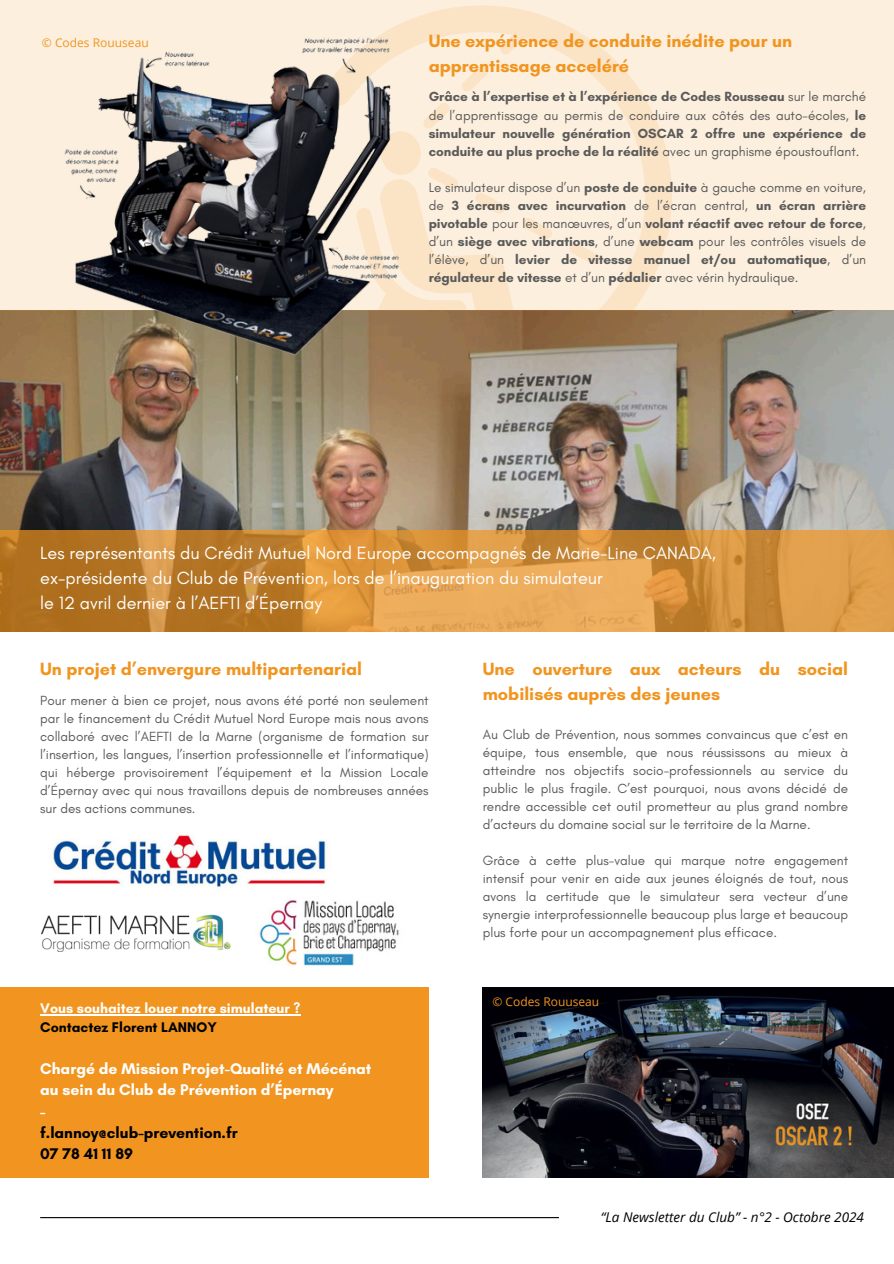
<style>
.page{position:relative;width:894px;height:1264px;background:#fff}
.page>*{position:absolute;margin:0;border:0;box-sizing:border-box;transform-origin:0 0}
.t1{font:18px/24.8px "Glacial Indifference";color:#fff}
.t2{font:700 18px/24.8px "Glacial Indifference";color:#f19520}
.t3{font:700 15.75px/21.3px "Glacial Indifference";color:#fff}
.t4{font:700 14.25px/19.2px "Glacial Indifference";color:#fff}
.t5{font:13.5px/18px "Glacial Indifference";color:#5a5a5a;text-align:justify}
.t6{font:700 13.5px/18px "Glacial Indifference";color:#5a5a5a;text-align:justify}
.t7{font:italic 13.5px "Open Sans";color:#000}
.t8{font:12px "Open Sans";color:#f19520}
.s1{font-weight:400}
.s2{color:#000}
</style>
<div class="page">
<img style="left:0;top:311px;width:893px;height:219px">
<img style="left:482px;top:987px;width:411px;height:190px">
<svg style="left:0;top:0;width:893px;height:311px;background:#fbedd9"></svg>
<img style="left:42px;top:28px;width:368px;height:330px">
<img style="left:53px;top:835px;width:273px;height:52px">
<img style="left:42px;top:914px;width:189px;height:37px">
<img style="left:259px;top:899px;width:140px;height:67px">
<div style="left:0;top:987px;width:428px;height:191px;background:#f19520"></div>
<svg style="left:0;top:530px;width:893px;height:101px;background:#cf8e3c"></svg>
<hr style="left:40px;top:1014px;width:260px;height:1px;background:#fff">
<hr style="left:40px;top:1216px;width:519px;height:2px;background:#000">
<h4 class="t8" style="left:42px;top:34px;width:108px">© Codes Rouuseau</h4>
<p class="t2" style="left:428px;top:28px;width:365px">Une expérience de conduite inédite pour un apprentissage acceléré</p>
<h2 class="t6" style="left:428px;top:88px;width:439px">Grâce à l’expertise et à l’expérience de Codes Rousseau <span class="s1">sur le marché de l’apprentissage au permis de conduire aux côtés des auto-écoles,</span> le simulateur nouvelle génération OSCAR 2 offre une expérience de conduite au plus proche de la réalité <span class="s1">avec un graphisme époustouflant.</span></h2>
<h1 class="t6" style="left:428px;top:178px;width:439px"><span class="s1">Le simulateur dispose d’un</span> poste de conduite <span class="s1">à gauche comme en voiture, de</span> 3 écrans avec incurvation <span class="s1">de l’écran central,</span> un écran arrière pivotable <span class="s1">pour les manœuvres, d’un</span> volant réactif avec retour de force<span class="s1">, d’un</span> siège avec vibrations<span class="s1">, d’une</span> webcam <span class="s1">pour les contrôles visuels de l’élève, d’un</span> levier de vitesse manuel et/ou automatique<span class="s1">, d’un </span>régulateur de vitesse <span class="s1">et d’un</span> pédalier <span class="s1">avec vérin hydraulique.</span></h1>
<h3 class="t1" style="left:40px;top:540px;width:677px">Les représentants du Crédit Mutuel Nord Europe accompagnés de Marie-Line CANADA, ex-présidente du Club de Prévention, lors de l’inauguration du simulateur<br>le 12 avril dernier à l’AEFTI d’Épernay</h3>
<p class="t2" style="left:40px;top:656px;width:323px">Un projet d’envergure multipartenarial</p>
<p class="t5" style="left:40px;top:691px;width:390px">Pour mener à bien ce projet, nous avons été porté non seulement par le financement du Crédit Mutuel Nord Europe mais nous avons collaboré avec l’AEFTI de la Marne (organisme de formation sur l’insertion, les langues, l’insertion professionnelle et l’informatique) qui héberge provisoirement l’équipement et la Mission Locale d’Épernay avec qui nous travaillons depuis de nombreuses années sur des actions communes.</p>
<h3 class="t4" style="left:40px;top:998px;width:262px">Vous souhaitez louer notre simulateur ?<br><span class="s2">Contactez Florent LANNOY</span></h3>
<p class="t3" style="left:40px;top:1057px;width:332px">Chargé de Mission Projet-Qualité et Mécénat au sein du Club de Prévention d’Épernay<br>-<br><span class="s2">f.lannoy@club-prevention.fr<br>07 78 41 11 89</span></p>
<h1 class="t2" style="left:482px;top:656px;width:367px">Une ouverture aux acteurs du social mobilisés auprès des jeunes</h1>
<h4 class="t5" style="left:482px;top:725px;width:367px">Au Club de Prévention, nous sommes convaincus que c’est en équipe, tous ensemble, que nous réussissons au mieux à atteindre nos objectifs socio-professionnels au service du public le plus fragile. C’est pourquoi, nous avons décidé de rendre accessible cet outil prometteur au plus grand nombre d’acteurs du domaine social sur le territoire de la Marne.</h4>
<p class="t5" style="left:482px;top:851px;width:367px">Grâce à cette plus-value qui marque notre engagement intensif pour venir en aide aux jeunes éloignés de tout, nous avons la certitude que le simulateur sera vecteur d’une synergie interprofessionnelle beaucoup plus large et beaucoup plus forte pour un accompagnement plus efficace.</p>
<h4 class="t8" style="left:492px;top:993px;width:108px">© Codes Rouuseau</h4>
<p class="t7" style="left:600px;top:1207px;width:264px">“La Newsletter du Club” - n°2 - Octobre 2024</p>
</div>
